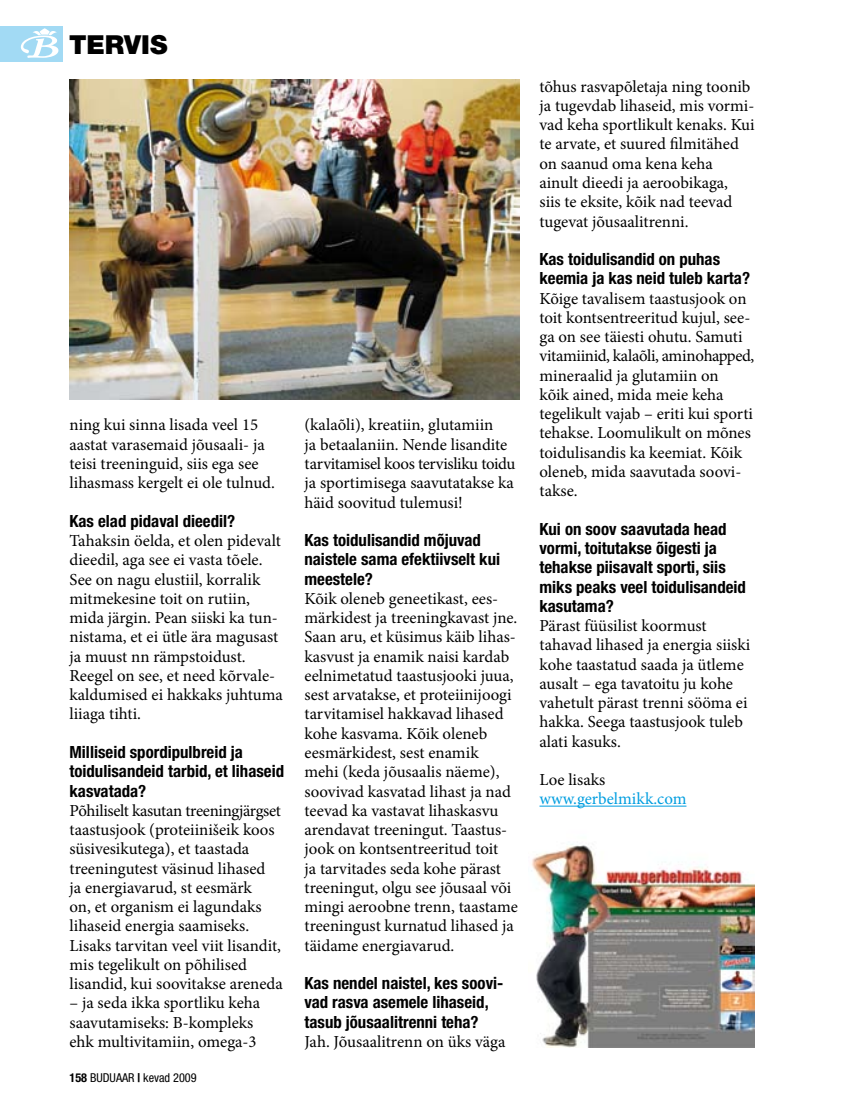
<style>
.page{position:relative;width:844px;height:1117px;background:#fff}
.page>*{position:absolute;margin:0;border:0;box-sizing:border-box;transform-origin:0 0}
.t1{font:900 26.25px "Helvetica Neue LT";color:#000}
.t2{font:16.8px/19.2px "Minion Pro";color:#000}
.t3{font:700 condensed 16.8px/19.2px "Helvetica Neue LT";color:#000}
.t4{font:16.8px "Minion Pro";color:#009ee0}
.t5{font:condensed 12.25px "Helvetica Neue LT";color:#000}
.s1{font-weight:700}
</style>
<div class="page">
<div style="left:0;top:26px;width:63px;height:35px;background:#a2daf4"></div>
<svg style="left:21px;top:28px;width:38px;height:30px"></svg>
<img style="left:531px;top:844px;width:223px;height:203px">
<hr style="left:539px;top:805px;width:147px;height:1px;background:#009ee0">
<img style="left:69px;top:79px;width:450px;height:320px">
<h1 class="t1" style="left:69px;top:29px;width:100px">TERVIS</h1>
<p class="t2" style="left:69px;top:415px;width:207px">ning kui sinna lisada veel 15 aastat varasemaid jõusaali- ja teisi treeninguid, siis ega see lihasmass kergelt ei ole tulnud.</p>
<p class="t3" style="left:69px;top:511px;width:167px">Kas elad pidaval dieedil?</p>
<p class="t2" style="left:69px;top:531px;width:215px">Tahaksin öelda, et olen pidevalt dieedil, aga see ei vasta tõele.<br>See on nagu elustiil, korralik mitmekesine toit on rutiin, mida järgin. Pean siiski ka tun&shy;nistama, et ei ütle ära magusast ja muust nn rämpstoidust.<br>Reegel on see, et need kõrvale&shy;kaldumised ei hakkaks juhtuma liiaga tihti.</p>
<p class="t3" style="left:69px;top:742px;width:216px">Milliseid spordipulbreid ja toidulisandeid tarbid, et lihaseid kasvatada?</p>
<p class="t2" style="left:69px;top:800px;width:215px">Põhiliselt kasutan treeningjärgset taastusjook (proteiinišeik koos süsivesikutega), et taastada treeningutest väsinud lihased<br>ja energiavarud, st eesmärk<br>on, et organism ei lagundaks lihaseid energia saamiseks.<br>Lisaks tarvitan veel viit lisandit, mis tegelikult on põhilised lisandid, kui soovitakse areneda</p>
<p class="t2" style="left:69px;top:993px;width:192px">– ja seda ikka sportliku keha saavutamiseks: B-kompleks ehk multivitamiin, omega-3</p>
<p class="t5" style="left:69px;top:1069px;width:129px"><span class="s1">158</span> BUDUAAR <span class="s1">|</span> KEVAD 2009</p>
<p class="t2" style="left:304px;top:415px;width:212px">(kalaõli), kreatiin, glutamiin<br>ja betaalaniin. Nende lisandite tarvitamisel koos tervisliku toidu ja sportimisega saavutatakse ka häid soovitud tulemusi!</p>
<p class="t3" style="left:304px;top:530px;width:197px">Kas toidulisandid mõjuvad naistele sama efektiivselt kui meestele?</p>
<p class="t2" style="left:304px;top:588px;width:215px">Kõik oleneb geneetikast, ees&shy;märkidest ja treeningkavast jne.<br>Saan aru, et küsimus käib lihas&shy;kasvust ja enamik naisi kardab eelnimetatud taastusjooki juua, sest arvatakse, et proteiinijoogi tarvitamisel hakkavad lihased kohe kasvama. Kõik oleneb eesmärkidest, sest enamik<br>mehi (keda jõusaalis näeme), soovivad kasvatad lihast ja nad teevad ka vastavat lihaskasvu arendavat treeningut. Taastus&shy;jook on kontsentreeritud toit<br>ja tarvitades seda kohe pärast treeningut, olgu see jõusaal või mingi aeroobne trenn, taastame treeningust kurnatud lihased ja täidame energiavarud.</p>
<p class="t3" style="left:304px;top:973px;width:200px">Kas nendel naistel, kes soovi&shy;vad rasva asemele lihaseid, tasub jõusaalitrenni teha?</p>
<p class="t2" style="left:304px;top:1031px;width:202px">Jah. Jõusaalitrenn on üks väga</p>
<p class="t2" style="left:539px;top:77px;width:216px">tõhus rasvapõletaja ning toonib ja tugevdab lihaseid, mis vormi&shy;vad keha sportlikult kenaks. Kui te arvate, et suured filmitähed on saanud oma kena keha ainult dieedi ja aeroobikaga,<br>siis te eksite, kõik nad teevad tugevat jõusaalitrenni.</p>
<p class="t3" style="left:539px;top:249px;width:212px">Kas toidulisandid on puhas keemia ja kas neid tuleb karta?</p>
<p class="t2" style="left:539px;top:288px;width:216px">Kõige tavalisem taastusjook on toit kontsentreeritud kujul, see&shy;ga on see täiesti ohutu. Samuti vitamiinid, kalaõli, aminohapped, mineraalid ja glutamiin on<br>kõik ained, mida meie keha tegelikult vajab – eriti kui sporti tehakse. Loomulikult on mõnes toidulisandis ka keemiat. Kõik oleneb, mida saavutada soovi&shy;takse.</p>
<p class="t3" style="left:539px;top:519px;width:208px">Kui on soov saavutada head vormi, toitutakse õigesti ja tehakse piisavalt sporti, siis miks peaks veel toidulisandeid kasutama?</p>
<p class="t2" style="left:539px;top:616px;width:212px">Pärast füüsilist koormust tahavad lihased ja energia siiski kohe taastatud saada ja ütleme ausalt – ega tavatoitu ju kohe vahetult pärast trenni sööma ei hakka. Seega taastusjook tuleb alati kasuks.</p>
<p class="t2" style="left:539px;top:770px;width:67px">Loe lisaks</p>
<p class="t4" style="left:539px;top:787px;width:148px">www.gerbelmikk.com</p>
</div>
